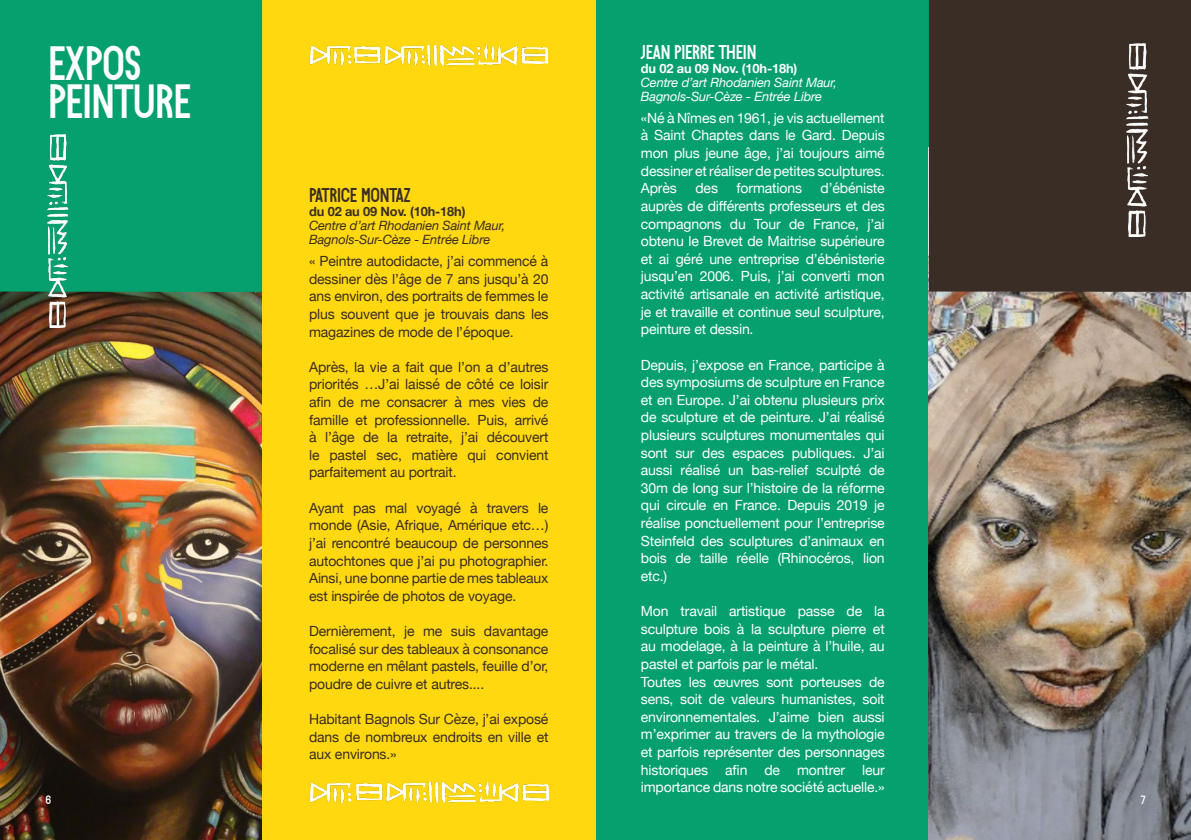
<style>
.page{position:relative;width:1191px;height:840px;background:#fff}
.page>*{position:absolute;margin:0;border:0;box-sizing:border-box;transform-origin:0 0}
.t1{font:48px/38px "Bonjour De Jong Sans";letter-spacing:-.01em;color:#fff}
.t2{font:20px "Bonjour De Jong Sans";letter-spacing:-.01em;color:#fff}
.t3{font:20px "Bonjour De Jong Sans";letter-spacing:-.01em;color:#3a2d26}
.t4{font:14px/17.6px "Helvetica Neue";letter-spacing:-.01em;color:#fff;text-align:justify}
.t5{font:14px/17.6px "Helvetica Neue";letter-spacing:-.01em;color:#3a2d26;text-align:justify}
.t6{font:italic 12.8px/14px "Helvetica Neue";letter-spacing:-.01em;color:#fff}
.t7{font:italic 12.8px/14px "Helvetica Neue";letter-spacing:-.01em;color:#3a2d26}
.t8{font:700 12.8px "Helvetica Neue";letter-spacing:-.01em;color:#fff}
.t9{font:700 12.8px "Helvetica Neue";letter-spacing:-.01em;color:#3a2d26}
.t10{font:12px "Bonjour De Jong Sans";color:#fff}
</style>
<div class="page">
<div style="left:595px;top:0;width:596px;height:839px;background:#05a06e"></div>
<img style="left:929px;top:292px;width:262px;height:547px">
<div style="left:929px;top:0;width:262px;height:292px;background:#3a2d26"></div>
<img style="left:1127px;top:44px;width:21px;height:192px">
<img style="left:0;top:292px;width:262px;height:547px">
<div style="left:262px;top:0;width:334px;height:839px;background:#ffd810"></div>
<div style="left:0;top:0;width:262px;height:292px;background:#05a06e"></div>
<img style="left:47px;top:135px;width:22px;height:192px">
<img style="left:355px;top:44px;width:192px;height:22px">
<img style="left:309px;top:45px;width:42px;height:21px">
<img style="left:356px;top:781px;width:192px;height:21px">
<img style="left:309px;top:782px;width:42px;height:20px">
<h2 class="t2" style="left:641px;top:41px;width:117px">JEAN PIERRE THEIN</h2>
<p class="t8" style="left:641px;top:59px;width:158px">du 02 au 09 Nov. (10h-18h)</p>
<p class="t6" style="left:641px;top:76px;width:198px">Centre d’art Rhodanien Saint Maur,<br>Bagnols-Sur-Cèze - Entrée Libre</p>
<p class="t4" style="left:641px;top:110px;width:245px">«Né à Nîmes en 1961, je vis actuellement à Saint Chaptes dans le Gard. Depuis mon plus jeune âge, j’ai toujours aimé dessiner et réaliser de petites sculptures.<br>Après</p>
<h1 class="t1" style="left:48px;top:43px;width:145px">EXPOS<br>PEINTURE</h1>
<p class="t4" style="left:641px;top:180px;width:245px;text-indent:180px">d’ébéniste auprès de différents professeurs et des compagnons du Tour de France, j’ai obtenu le Brevet de Maitrise supérieure et ai géré une entreprise d’ébénisterie jusqu’en 2006. Puis, j’ai converti mon activité artisanale en activité artistique, je et travaille et continue seul sculpture, peinture et dessin.</p>
<p class="t4" style="left:641px;top:356px;width:245px">Depuis, j’expose en France, participe à des symposiums de sculpture en France et en Europe. J’ai obtenu plusieurs prix de sculpture et de peinture. J’ai réalisé plusieurs sculptures monumentales qui sont sur des espaces publiques. J’ai aussi réalisé un bas-relief sculpté de 30m de long sur l’histoire de la réforme qui circule en France. Depuis 2019 je réalise ponctuellement pour l’entreprise Steinfeld des sculptures d’animaux en bois de taille réelle (Rhinocéros, lion etc.)</p>
<p class="t4" style="left:641px;top:602px;width:245px;text-align:left">Mon travail artistique passe de la sculpture bois à la sculpture pierre et au modelage, à la peinture à l’huile, au pastel et parfois par le métal.<br>Toutes les œuvres sont porteuses de sens, soit de valeurs humanistes, soit environnementales. J’aime bien aussi m’exprimer au travers de la mythologie et parfois représenter des personnages historiques afin de montrer leur importance dans notre société actuelle.»</p>
<p class="t4" style="left:695px;top:180px;width:24px">des</p>
<p class="t4" style="left:736px;top:180px;width:67px">formations</p>
<h2 class="t3" style="left:309px;top:184px;width:103px">PATRICE MONTAZ</h2>
<p class="t9" style="left:309px;top:202px;width:158px">du 02 au 09 Nov. (10h-18h)</p>
<p class="t7" style="left:309px;top:219px;width:198px">Centre d’art Rhodanien Saint Maur,<br>Bagnols-Sur-Cèze - Entrée Libre</p>
<p class="t5" style="left:309px;top:253px;width:241px">« Peintre autodidacte, j’ai commencé à dessiner dès l’âge de 7 ans jusqu’à 20 ans environ, des portraits de femmes le plus souvent que je trouvais dans les magazines de mode de l’époque.</p>
<p class="t5" style="left:309px;top:358px;width:241px">Après, la vie a fait que l’on a d’autres priorités …J’ai laissé de côté ce loisir afin de me consacrer à mes vies de famille et professionnelle. Puis, arrivé à l’âge de la retraite, j’ai découvert le pastel sec, matière qui convient parfaitement au portrait.</p>
<p class="t5" style="left:309px;top:499px;width:241px">Ayant pas mal voyagé à travers le monde (Asie, Afrique, Amérique etc…) j’ai rencontré beaucoup de personnes autochtones que j’ai pu photographier.<br>Ainsi, une bonne partie de mes tableaux est inspirée de photos de voyage.</p>
<p class="t5" style="left:309px;top:622px;width:241px">Dernièrement, je me suis davantage focalisé sur des tableaux à consonance moderne en mêlant pastels, feuille d’or, poudre de cuivre et autres....</p>
<p class="t5" style="left:309px;top:710px;width:241px">Habitant Bagnols Sur Cèze, j’ai exposé dans de nombreux endroits en ville et aux environs.»</p>
<p class="t10" style="left:45px;top:792px;width:7px">6</p>
<p class="t10" style="left:1140px;top:792px;width:6px">7</p>
</div>
